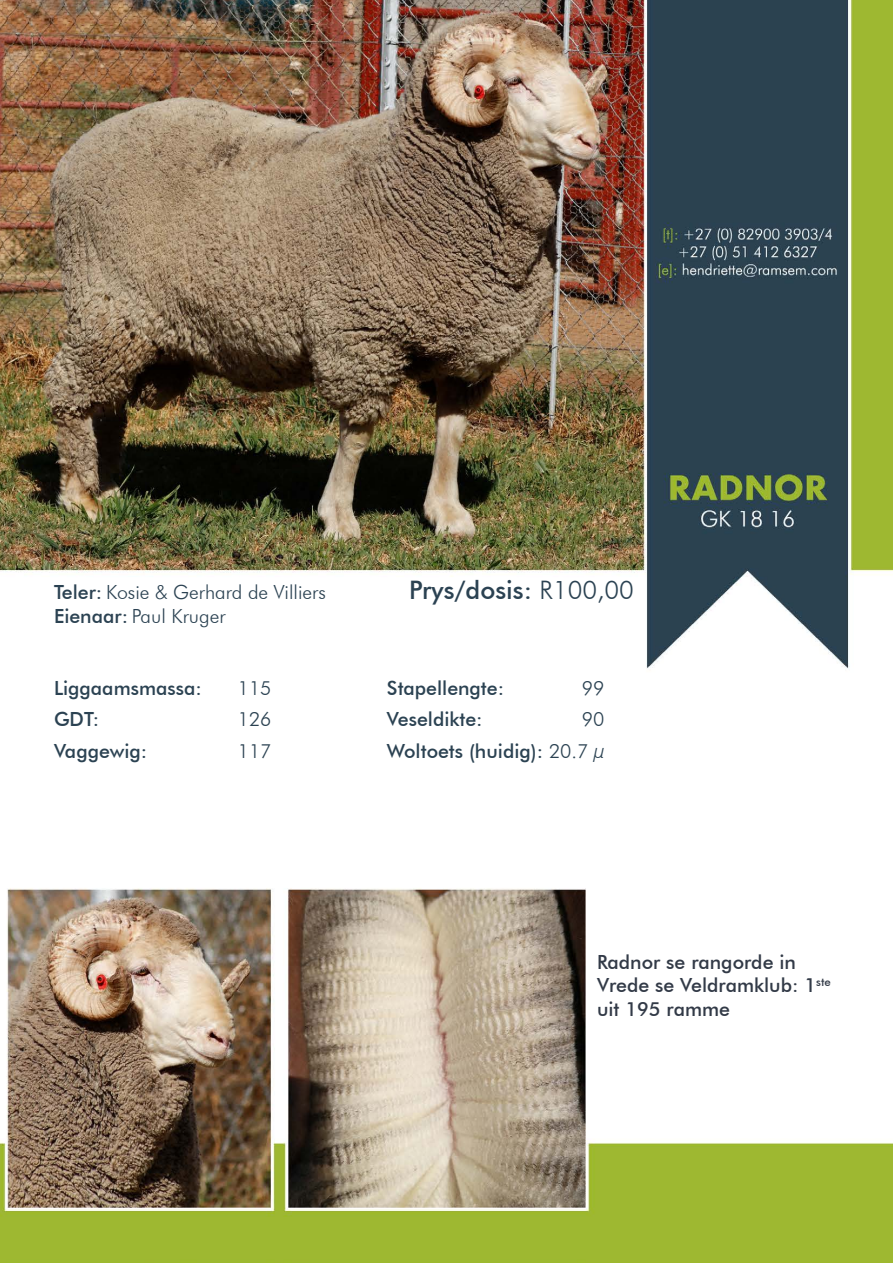
<style>
.page{position:relative;width:893px;height:1263px;background:#fff}
.page>*{position:absolute;margin:0;border:0;box-sizing:border-box;transform-origin:0 0}
.t1{font:500 25.5px "Futura BT";color:#2b4252}
.t2{font:500 19.5px/31.5px "Futura BT";color:#2b4252;text-align:right}
.t3{font:300 19.5px "Futura BT";color:#2b4252}
.t4{font:500 19.5px/23.4px "Futura BT";color:#323a47}
.s1{font-weight:500}
.s2{font-weight:300}
</style>
<div class="page">
<img style="left:0;top:0;width:893px;height:1263px">
<p class="t3" style="left:54px;top:581px;width:273px"><span class="s1">Teler:</span> Kosie &amp; Gerhard de Villiers</p>
<h1 class="t1" style="left:409px;top:575px;width:226px">Prys/dosis: <span class="s2">R100,00</span></h1>
<p class="t3" style="left:54px;top:604px;width:173px"><span class="s1">Eienaar:</span> Paul Kruger</p>
<p class="t2" style="left:54px;top:672px;width:149px">Liggaamsmassa:</p>
<p class="t3" style="left:238px;top:676px;width:35px">115</p>
<p class="t2" style="left:54px;top:703px;width:47px">GDT:</p>
<p class="t3" style="left:238px;top:708px;width:35px">126</p>
<p class="t2" style="left:54px;top:735px;width:95px">Vaggewig:</p>
<p class="t3" style="left:238px;top:739px;width:35px">117</p>
<p class="t2" style="left:387px;top:672px;width:119px">Stapellengte:</p>
<p class="t3" style="left:582px;top:676px;width:24px">99</p>
<p class="t2" style="left:387px;top:703px;width:97px">Veseldikte:</p>
<p class="t2" style="left:387px;top:703px;width:219px"><span class="s2">90<br></span>Woltoets (huidig): <span class="s2">20.7 µ</span></p>
<p class="t4" style="left:597px;top:950px;width:235px">Radnor se rangorde in<br>Vrede se Veldramklub: 1<sup>ste </sup>uit 195 ramme</p>
</div>
